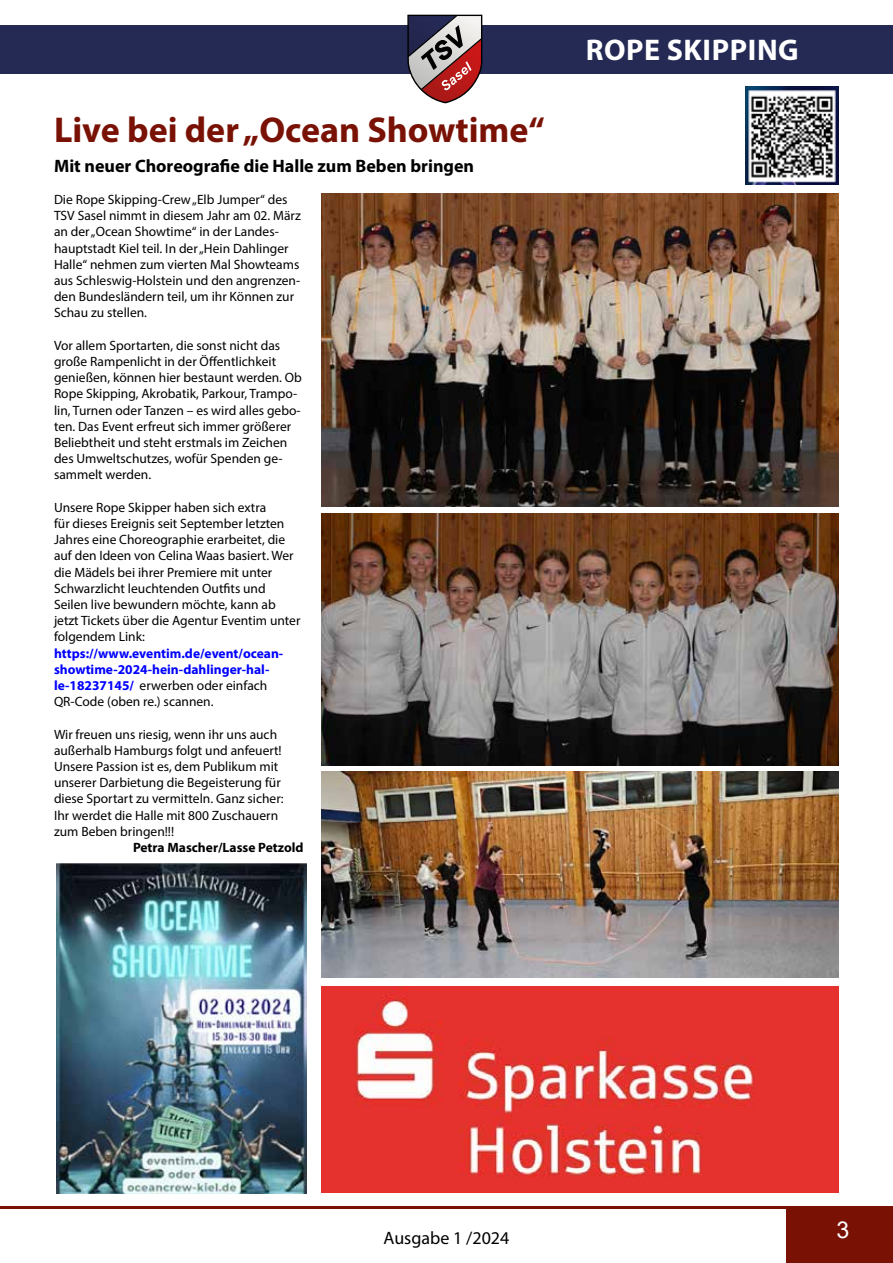
<style>
.page{position:relative;width:893px;height:1263px;background:#fff}
.page>*{position:absolute;margin:0;border:0;box-sizing:border-box;transform-origin:0 0}
.t1{font:700 36px "Myriad Pro";color:#791205}
.t2{font:700 30px "Myriad Pro";letter-spacing:.02em;color:#fff}
.t3{font:23.25px "Arial";color:#fff}
.t4{font:700 18px "Myriad Pro";color:#000}
.t5{font:18px "Myriad Pro";color:#000}
.t6{font:13.5px/16.2px "Myriad Pro";color:#000}
.t7{font:700 13.5px/16.2px "Myriad Pro";color:#00f}
.t8{font:700 13.5px "Myriad Pro";color:#000}
.s1{font-weight:400;color:#000}
</style>
<div class="page">
<hr style="left:0;top:1206px;width:893px;height:3px;background:#791205">
<div style="left:0;top:26px;width:893px;height:48px;background:#242a54"></div>
<svg style="left:406px;top:15px;width:76px;height:88px"></svg>
<div style="left:787px;top:1208px;width:106px;height:55px;background:#791205"></div>
<img style="left:322px;top:194px;width:517px;height:313px">
<img style="left:322px;top:986px;width:517px;height:206px">
<img style="left:322px;top:513px;width:517px;height:252px">
<img style="left:57px;top:863px;width:250px;height:330px">
<img style="left:322px;top:772px;width:517px;height:206px">
<img style="left:745px;top:86px;width:94px;height:99px">
<h1 class="t1" style="left:54px;top:106px;width:492px">Live bei der „Ocean Showtime“</h1>
<h3 class="t4" style="left:54px;top:154px;width:422px">Mit neuer Choreografie die Halle zum Beben bringen</h3>
<p class="t6" style="left:54px;top:191px;width:248px">Die Rope Skipping-Crew „Elb Jumper“ des TSV Sasel nimmt in diesem Jahr am 02. März an der „Ocean Showtime“ in der Landes&shy;hauptstadt Kiel teil. In der „Hein Dahlinger Halle“ nehmen zum vierten Mal Showteams aus Schleswig-Holstein und den angrenzen&shy;den Bundesländern teil, um ihr Können zur Schau zu stellen.</p>
<p class="t6" style="left:54px;top:337px;width:249px">Vor allem Sportarten, die sonst nicht das große Rampenlicht in der Öffentlichkeit genießen, können hier bestaunt werden. Ob Rope Skipping, Akrobatik, Parkour, Trampo&shy;lin, Turnen oder Tanzen – es wird alles gebo&shy;ten. Das Event erfreut sich immer größerer Beliebtheit und steht erstmals im Zeichen des Umweltschutzes, wofür Spenden ge&shy;sammelt werden.</p>
<p class="t6" style="left:54px;top:499px;width:248px">Unsere Rope Skipper haben sich extra<br>für dieses Ereignis seit September letzten Jahres eine Choreographie erarbeitet, die auf den Ideen von Celina Waas basiert. Wer die Mädels bei ihrer Premiere mit unter Schwarzlicht leuchtenden Outfits und Seilen live bewundern möchte, kann ab jetzt Tickets über die Agentur Eventim unter folgendem Link:</p>
<p class="t7" style="left:54px;top:644px;width:231px">https://www.eventim.de/event/ocean&shy;showtime-2024-hein-dahlinger-hal&shy;le-18237145/ <span class="s1">erwerben oder einfach QR-Code (oben re.) scannen.</span></p>
<p class="t6" style="left:54px;top:726px;width:231px">Wir freuen uns riesig, wenn ihr uns auch außerhalb Hamburgs folgt und anfeuert!<br>Unsere Passion ist es, dem Publikum mit unserer Darbietung die Begeisterung für diese Sportart zu vermitteln. Ganz sicher:<br>Ihr werdet die Halle mit 800 Zuschauern zum Beben bringen!!!</p>
<p class="t8" style="left:133px;top:839px;width:172px">Petra Mascher/Lasse Petzold</p>
<h2 class="t2" style="left:586px;top:30px;width:215px">ROPE SKIPPING</h2>
<h3 class="t5" style="left:384px;top:1226px;width:127px">Ausgabe 1 /2024</h3>
<h3 class="t3" style="left:836px;top:1214px;width:14px">3</h3>
</div>
